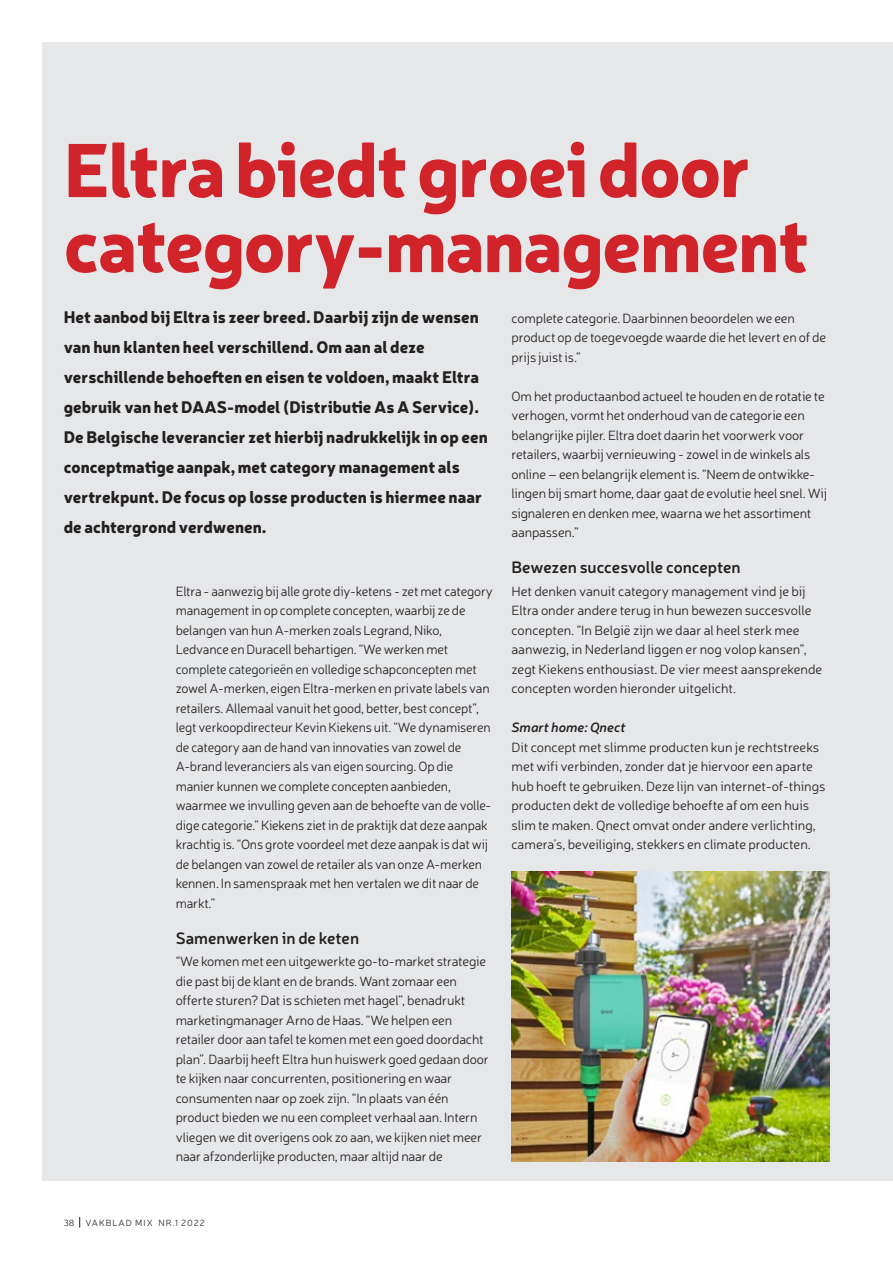
<style>
.page{position:relative;width:893px;height:1263px;background:#fff}
.page>*{position:absolute;margin:0;border:0;box-sizing:border-box;transform-origin:0 0}
.t1{font:900 75px/75px "Neris";letter-spacing:-.02em;color:#d1232a}
.t2{font:900 16.5px/30px "Neris";color:#231f20}
.t3{font:600 16.5px "Neris";color:#231f20}
.t4{font:300 13.5px/19.5px "Neris";letter-spacing:-.01em;color:#231f20}
.t5{font:italic 600 13.5px "Neris";color:#231f20}
.t6{font:300 9px "Neris";letter-spacing:.11em;color:#231f20}
.s1{color:#212529}
</style>
<div class="page">
<div style="left:43px;top:43px;width:850px;height:1138px;background:#e6e7e9"></div>
<img style="left:511px;top:871px;width:318px;height:290px">
<h1 class="t1" style="left:64px;top:128px;width:747px">Eltra biedt groei door category-management</h1>
<p class="t2" style="left:64px;top:301px;width:426px">Het aanbod bij Eltra is zeer breed. Daarbij zijn de wensen van hun klanten heel verschillend. Om aan al deze verschillende behoeften en eisen te voldoen, maakt Eltra gebruik van het DAAS-model (Distributie As A Service).<br>De Belgische leverancier zet hierbij nadrukkelijk in op een conceptmatige aanpak, met category management als vertrekpunt. De focus op losse producten is hiermee naar de achtergrond verdwenen.</p>
<p class="t4" style="left:511px;top:308px;width:316px">complete categorie. Daarbinnen beoordelen we een product op de toegevoegde waarde die het levert en of de prijs juist is.”</p>
<p class="t4" style="left:511px;top:386px;width:317px">Om het productaanbod actueel te houden en de rotatie te verhogen, vormt het onderhoud van de categorie een belangrijke pijler. Eltra doet daarin het voorwerk voor retailers, waarbij vernieuwing - zowel in de winkels als online – een belangrijk element is. “Neem de ontwikke&shy;lingen bij smart home, daar gaat de evolutie heel snel. Wij signaleren en denken mee, waarna we het assortiment aanpassen.”</p>
<p class="t3" style="left:511px;top:556px;width:231px">Bewezen succesvolle concepten</p>
<p class="t4" style="left:511px;top:581px;width:312px">Het denken vanuit category management vind je bij Eltra onder andere terug in hun bewezen succesvolle concepten. “In België zijn we daar al heel sterk mee aanwezig, in Nederland liggen er nog volop kansen”, zegt Kiekens enthousiast. De vier meest aansprekende concepten worden hieronder uitgelicht.</p>
<p class="t5" style="left:511px;top:718px;width:116px">Smart home: Qnect</p>
<p class="t4" style="left:511px;top:737px;width:316px">Dit concept met slimme producten kun je rechtstreeks met wifi verbinden, zonder dat je hiervoor een aparte hub hoeft te gebruiken. Deze lijn van internet-of-things producten dekt de volledige behoefte af om een huis slim te maken. Qnect omvat onder andere verlichting, camera’s, beveiliging, stekkers en climate producten.</p>
<p class="t4" style="left:176px;top:581px;width:319px">Eltra - aanwezig bij alle grote diy-ketens - zet met category management in op complete concepten, waarbij ze de belangen van hun A-merken zoals Legrand, Niko, Ledvance en Duracell behartigen. “We werken met <span class="s1">complete categorieën en</span> volledige schapconcepten met zowel A-merken, eigen Eltra-merken en private labels van retailers. Allemaal vanuit het good, better, best concept”, legt verkoopdirecteur Kevin Kiekens uit. “We dynamiseren de category aan de hand van innovaties van zowel de A-brand leveranciers als van eigen sourcing. Op die manier kunnen we complete concepten aanbieden, waarmee we invulling geven aan de behoefte van de volle&shy;dige categorie.” Kiekens ziet in de praktijk dat deze aanpak krachtig is. “Ons grote voordeel met deze aanpak is dat wij de belangen van zowel de retailer als van onze A-merken kennen. In samenspraak met hen vertalen we dit naar de markt.”</p>
<p class="t3" style="left:176px;top:926px;width:185px">Samenwerken in de keten</p>
<p class="t4" style="left:176px;top:951px;width:315px">“We komen met een uitgewerkte go-to-market strategie die past bij de klant en de brands. Want zomaar een offerte sturen? Dat is schieten met hagel”, benadrukt marketingmanager Arno de Haas. “We helpen een retailer door aan tafel te komen met een goed doordacht plan”. Daarbij heeft Eltra hun huiswerk goed gedaan door te kijken naar concurrenten, positionering en waar consumenten naar op zoek zijn. “In plaats van één product bieden we nu een compleet verhaal aan. Intern vliegen we dit overigens ook zo aan, we kijken niet meer naar afzonderlijke producten, maar altijd naar de</p>
<p class="t6" style="left:64px;top:1217px;width:143px">38 VAKBLAD MIX NR.1 2022</p>
</div>
